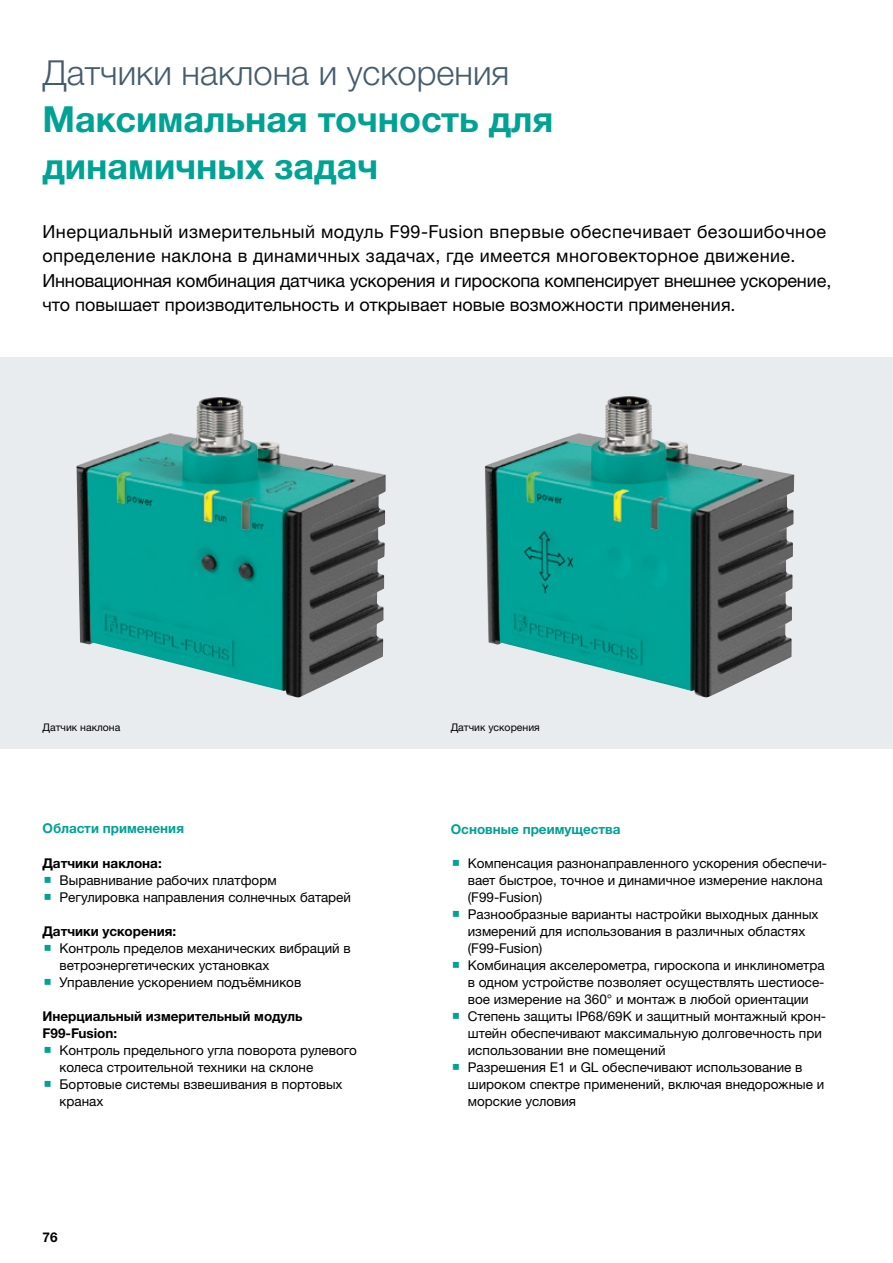
<style>
.page{position:relative;width:893px;height:1263px;background:#fff}
.page>*{position:absolute;margin:0;border:0;box-sizing:border-box;transform-origin:0 0}
.t1{font:700 36px/46.8px "Helvetica Neue LTW1 G";color:#00a294}
.t2{font:300 34.5px "Helvetica Neue LTW1 G";color:#455c6d}
.t3{font:18px/24.3px "Helvetica Neue LTW1 G";color:#000}
.t4{font:13.5px/17px "Helvetica Neue LTW1 G";color:#000}
.t5{font:700 13.5px/17px "Helvetica Neue LTW1 G";color:#000}
.t6{font:700 13.5px "Helvetica Neue LTW1 G";color:#00a294}
.t7{font:10.5px "Helvetica Neue LTW1 G";color:#000}
</style>
<div class="page">
<div style="left:0;top:357px;width:893px;height:391px;background:#e9ecef"></div>
<img style="left:485px;top:396px;width:309px;height:301px">
<img style="left:77px;top:397px;width:309px;height:300px">
<h2 class="t2" style="left:43px;top:52px;width:468px">Датчики наклона и ускорения</h2>
<h1 class="t1" style="left:43px;top:95px;width:512px">Максимальная точность для динамичных задач</h1>
<p class="t3" style="left:43px;top:219px;width:791px">Инерциальный измерительный модуль F99-Fusion впервые обеспечивает безошибочное определение наклона в динамичных задачах, где имеется многовекторное движение.<br>Инновационная комбинация датчика ускорения и гироскопа компенсирует внешнее ускорение, что повышает производительность и открывает новые возможности применения.</p>
<p class="t7" style="left:43px;top:721px;width:79px">Датчик наклона</p>
<p class="t7" style="left:451px;top:721px;width:91px">Датчик ускорения</p>
<p class="t6" style="left:43px;top:820px;width:143px">Области применения</p>
<p class="t5" style="left:43px;top:854px;width:121px">Датчики наклона:</p>
<p class="t4" style="left:60px;top:871px;width:293px">Выравнивание рабочих платформ<br>Регулировка направления солнечных батарей</p>
<p class="t5" style="left:43px;top:922px;width:135px">Датчики ускорения:</p>
<p class="t4" style="left:60px;top:939px;width:293px">Контроль пределов механических вибраций в ветроэнергетических установках<br>Управление ускорением подъёмников</p>
<p class="t5" style="left:43px;top:1007px;width:262px">Инерциальный измерительный модуль<br>F99-Fusion:</p>
<p class="t4" style="left:60px;top:1041px;width:299px">Контроль предельного угла поворота рулевого колеса строительной техники на склоне Бортовые системы взвешивания в портовых кранах</p>
<p class="t5" style="left:43px;top:1228px;width:17px">76</p>
<p class="t6" style="left:451px;top:820px;width:171px">Основные преимущества</p>
<p class="t4" style="left:468px;top:854px;width:361px">Компенсация разнонаправленного ускорения обеспечи&shy;вает быстрое, точное и динамичное измерение наклона (F99-Fusion)<br>Разнообразные варианты настройки выходных данных измерений для использования в различных областях (F99-Fusion)<br>Комбинация акселерометра, гироскопа и инклинометра в одном устройстве позволяет осуществлять шестиосе&shy;вое измерение на 360° и монтаж в любой ориентации Степень защиты IP68/69K и защитный монтажный крон&shy;штейн обеспечивают максимальную долговечность при использовании вне помещений<br>Разрешения E1 и GL обеспечивают использование в широком спектре применений, включая внедорожные и морские условия</p>
</div>
